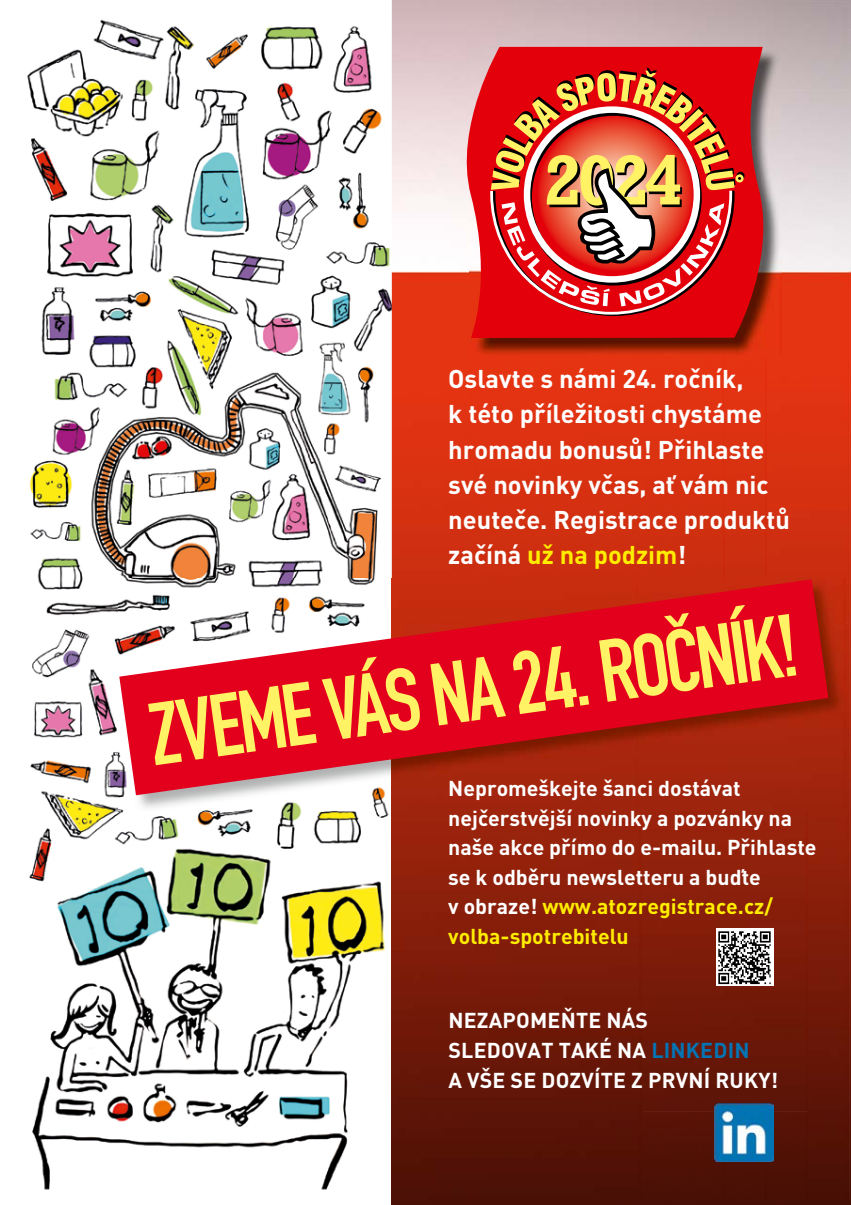
<style>
.page{position:relative;width:851px;height:1205px;background:#fff}
.page>*{position:absolute;margin:0;border:0;box-sizing:border-box;transform-origin:0 0}
.t1{font:86.75px "DIN Engschrift ACE";color:#fff264}
.t2{font:700 25.38px/35.2px "DIN Pro";color:#fff}
.t3{font:700 21.25px/29.5px "DIN Pro";color:#fff}
.s1{color:#ffed00}
.s2{color:#0474b3}
</style>
<div class="page">
<img style="left:27px;top:2px;width:365px;height:1198px">
<img style="left:848px;top:29px;width:2px;height:1176px">
<div style="left:392px;top:1200px;width:456px;height:5px;background:#481005"></div>
<img style="left:392px;top:90px;width:82px;height:489px">
<img style="left:766px;top:90px;width:82px;height:533px">
<img style="left:474px;top:356px;width:292px;height:223px">
<img style="left:807px;top:623px;width:41px;height:577px">
<img style="left:392px;top:812px;width:249px;height:388px">
<img style="left:641px;top:812px;width:166px;height:299px">
<img style="left:641px;top:1111px;width:83px;height:89px">
<img style="left:766px;top:1111px;width:41px;height:89px">
<div style="left:724px;top:1162px;width:42px;height:38px;background:#4b1105"></div>
<img style="left:119px;top:579px;width:725px;height:233px">
<svg style="left:119px;top:579px;width:709px;height:216px;background:#d3323a"></svg>
<img style="left:469px;top:49px;width:312px;height:307px">
<svg style="left:453px;top:47px;width:310px;height:291px;background:#db3539"></svg>
<div style="left:491px;top:67px;width:253px;height:249px;background:#e3000b"></div>
<svg style="left:491px;top:70px;width:252px;height:215px;background:#d82c1a"></svg>
<svg style="left:490px;top:106px;width:242px;height:209px"></svg>
<img style="left:714px;top:1103px;width:59px;height:59px">
<img style="left:715px;top:928px;width:58px;height:58px">
<p class="t2" style="left:448px;top:358px;width:343px">Oslavte s námi 24. ročník,<br>k této příležitosti chystáme hromadu bonusů! Přihlaste své novinky včas, ať vám nic neuteče. Registrace produktů začíná <span class="s1">už na podzim</span>!</p>
<h1 class="t1" style="left:143px;top:686px;width:655px;rotate:-8deg">ZVEME VÁS NA 24. ROČNÍK!</h1>
<p class="t3" style="left:448px;top:771px;width:369px">Nepromeškejte šanci dostávat nejčerstvější novinky a pozvánky na naše akce přímo do e-mailu. Přihlaste se k odběru newsletteru a buďte<br>v obraze! <span class="s1">www.atozregistrace.cz/ volba-spotrebitelu</span></p>
<p class="t3" style="left:448px;top:1003px;width:331px">NEZAPOMEŇTE NÁS<br>SLEDOVAT TAKÉ NA <span class="s2">LINKEDIN<br></span>A VŠE SE DOZVÍTE Z PRVNÍ RUKY!</p>
</div>
